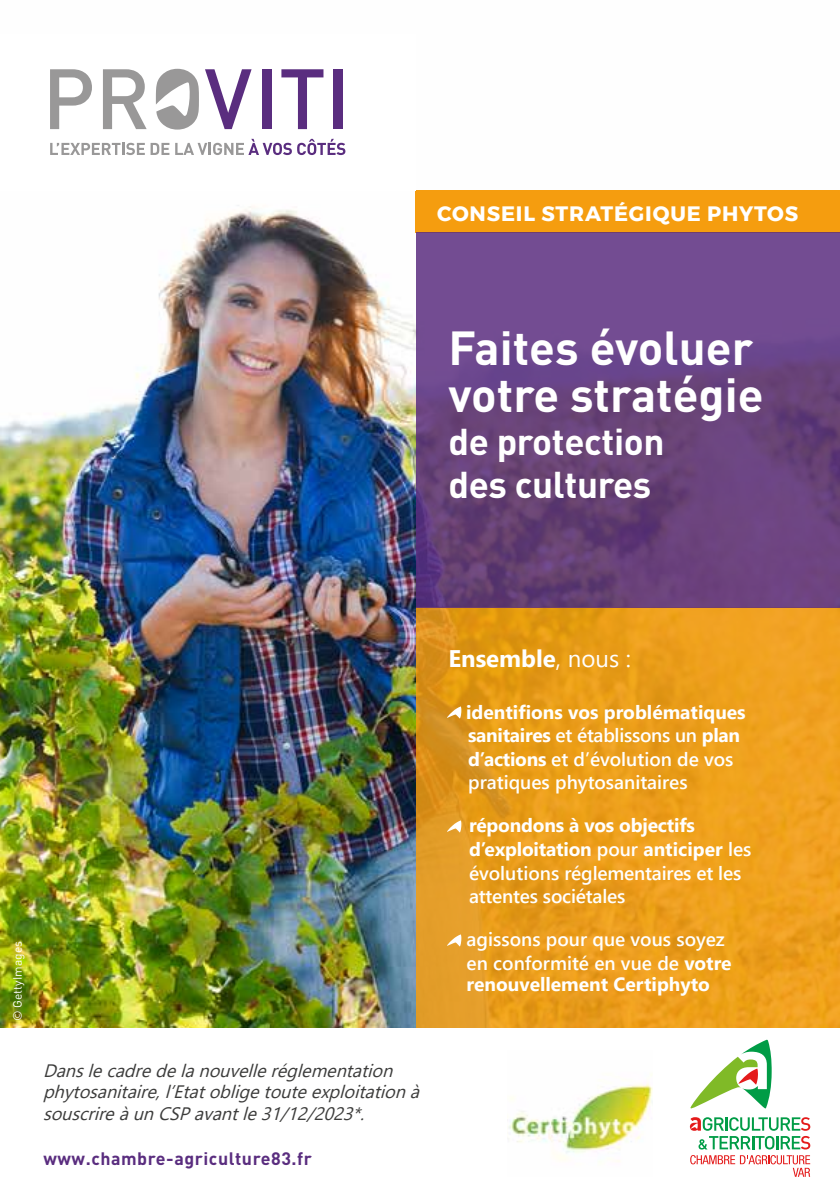
<style>
.page{position:relative;width:840px;height:1191px;background:#fff}
.page>*{position:absolute;margin:0;border:0;box-sizing:border-box;transform-origin:0 0}
.t1{font:700 47.2px/47.2px "DIN Pro";color:#fff}
.t2{font:700 36.8px/42.8px "DIN Pro";letter-spacing:-.01em;color:#fff}
.t3{font:700 24px "Segoe UI";color:#fff}
.t4{font:700 20.8px "Montserrat";letter-spacing:.04em;color:#fff}
.t5{font:600 19.2px/23.6px "Segoe UI";color:#fff}
.t6{font:700 19.2px "Segoe UI";color:#fff}
.t7{font:italic 18px/21.6px "Segoe UI";color:#3c3c3b}
.t8{font:700 17.8px "DIN Pro";letter-spacing:.03em;color:#5a2d7f}
.t9{font:12px "DIN Pro";color:#fff}
.s1{font-weight:400}
.s2{font-weight:700}
</style>
<div class="page">
<img style="left:0;top:191px;width:416px;height:837px">
<div style="left:416px;top:190px;width:423px;height:42px;background:#f59d0f"></div>
<svg style="left:416px;top:608px;width:423px;height:420px;background:#e99d1c"></svg>
<svg style="left:416px;top:232px;width:423px;height:376px;background:#6b4581"></svg>
<svg style="left:50px;top:143px;width:119px;height:12px"></svg>
<svg style="left:175px;top:139px;width:170px;height:16px"></svg>
<svg style="left:50px;top:69px;width:42px;height:60px"></svg>
<svg style="left:103px;top:69px;width:43px;height:60px"></svg>
<svg style="left:205px;top:69px;width:46px;height:60px"></svg>
<div style="left:262px;top:69px;width:9px;height:60px;background:#5a2d7f"></div>
<svg style="left:281px;top:69px;width:42px;height:60px"></svg>
<div style="left:333px;top:69px;width:10px;height:60px;background:#5a2d7f"></div>
<svg style="left:156px;top:69px;width:43px;height:61px"></svg>
<svg style="left:446px;top:706px;width:15px;height:12px"></svg>
<svg style="left:446px;top:820px;width:15px;height:12px"></svg>
<svg style="left:446px;top:934px;width:15px;height:12px"></svg>
<svg style="left:690px;top:1155px;width:119px;height:21px"></svg>
<svg style="left:698px;top:1136px;width:111px;height:13px"></svg>
<svg style="left:689px;top:1117px;width:120px;height:13px"></svg>
<svg style="left:690px;top:1039px;width:81px;height:69px"></svg>
<img style="left:509px;top:1074px;width:143px;height:88px">
<p class="t4" style="left:437px;top:197px;width:362px">CONSEIL STRATÉGIQUE PHYTOS</p>
<h1 class="t1" style="left:448px;top:323px;width:316px">Faites évoluer votre stratégie</h1>
<h2 class="t2" style="left:448px;top:419px;width:218px">de protection des cultures</h2>
<p class="t9" style="left:9px;top:1021px;width:82px;rotate:-90deg">© GettyImages</p>
<p class="t7" style="left:43px;top:1057px;width:385px">Danslecadredelanouvelleréglementation phytosanitaire,l’Etatobligetouteexploitationà souscrireàunCSPavantle31/12/2023*.</p>
<p class="t8" style="left:43px;top:1146px;width:270px">www.chambre-agriculture83.fr</p>
<p class="t3" style="left:448px;top:635px;width:184px">Ensemble<span class="s1">, nous :</span></p>
<p class="t5" style="left:466px;top:698px;width:281px"><span class="s2">identifions vos problématiques sanitaires</span> et établissons un <span class="s2">plan d’actions</span> et d’évolution de vos pratiques phytosanitaires</p>
<p class="t5" style="left:469px;top:812px;width:284px"><span class="s2">répondons à vos objectifs d’exploitation</span> pour <span class="s2">anticiper</span> les évolutions réglementaires et les attentes sociétales</p>
<p class="t5" style="left:466px;top:926px;width:266px">agissons pour que vous soyez en conformité en vue de <span class="s2">votre</span></p>
<p class="t6" style="left:466px;top:965px;width:245px">renouvellement Certiphyto</p>
</div>
